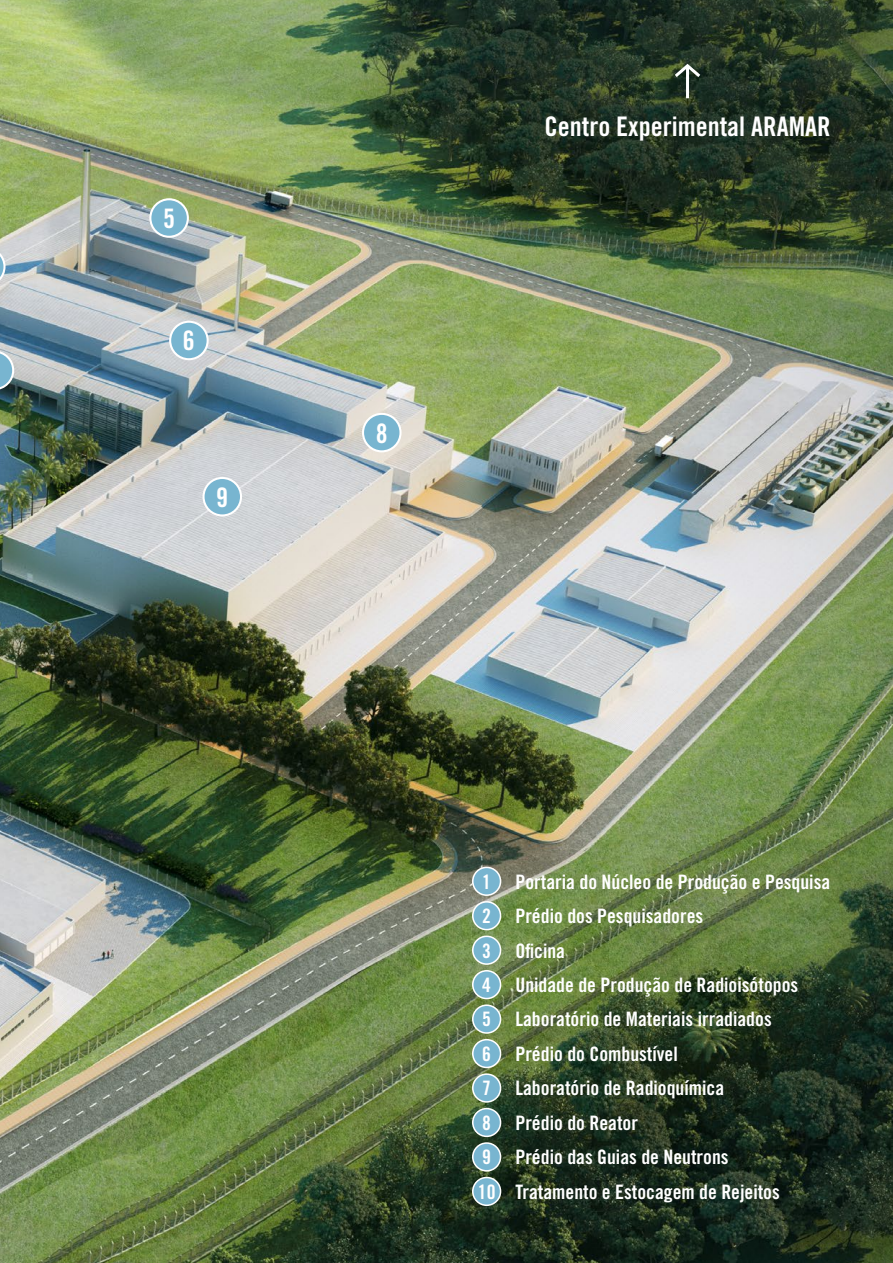
<style>
.page{position:relative;width:893px;height:1263px;background:#fff}
.page>*{position:absolute;margin:0;border:0;box-sizing:border-box;transform-origin:0 0}
.t1{font:27px "Trade Gothic Bold Cond Twenty";color:#fff}
.t2{font:26.85px "Trade Gothic Bold Cond Twenty";color:#fff}
.t3{font:19.95px/34.5px "Trade Gothic Bold Cond Twenty";color:#fff}
</style>
<div class="page">
<img style="left:0;top:0;width:893px;height:1263px">
<svg style="left:0;top:247px;width:6px;height:39px"></svg>
<div style="left:150px;top:199px;width:38px;height:38px;background:#78b5d0;border-radius:50%"></div>
<div style="left:149px;top:198px;width:40px;height:40px;border:2px solid #fff;border-radius:50%"></div>
<div style="left:170px;top:322px;width:38px;height:37px;background:#78b5d0;border-radius:50%"></div>
<div style="left:169px;top:321px;width:40px;height:39px;border:2px solid #fff;border-radius:50%"></div>
<div style="left:363px;top:414px;width:37px;height:37px;background:#78b5d0;border-radius:50%"></div>
<div style="left:362px;top:413px;width:40px;height:39px;border:2px solid #fff;border-radius:50%"></div>
<div style="left:204px;top:478px;width:37px;height:37px;background:#78b5d0;border-radius:50%"></div>
<div style="left:202px;top:477px;width:40px;height:39px;border:2px solid #fff;border-radius:50%"></div>
<svg style="left:0;top:351px;width:14px;height:39px"></svg>
<div style="left:473px;top:867px;width:28px;height:28px;background:#78b5d0;border-radius:50%"></div>
<div style="left:472px;top:867px;width:29px;height:29px;border:2px solid #fff;border-radius:50%"></div>
<div style="left:473px;top:902px;width:28px;height:28px;background:#78b5d0;border-radius:50%"></div>
<div style="left:472px;top:901px;width:29px;height:29px;border:2px solid #fff;border-radius:50%"></div>
<div style="left:473px;top:936px;width:28px;height:28px;background:#78b5d0;border-radius:50%"></div>
<div style="left:472px;top:935px;width:29px;height:30px;border:2px solid #fff;border-radius:50%"></div>
<div style="left:473px;top:971px;width:28px;height:27px;background:#78b5d0;border-radius:50%"></div>
<div style="left:472px;top:970px;width:29px;height:29px;border:2px solid #fff;border-radius:50%"></div>
<div style="left:473px;top:1005px;width:28px;height:28px;background:#78b5d0;border-radius:50%"></div>
<div style="left:472px;top:1004px;width:29px;height:30px;border:2px solid #fff;border-radius:50%"></div>
<div style="left:473px;top:1040px;width:28px;height:27px;background:#78b5d0;border-radius:50%"></div>
<div style="left:472px;top:1039px;width:29px;height:29px;border:2px solid #fff;border-radius:50%"></div>
<div style="left:473px;top:1074px;width:28px;height:28px;background:#78b5d0;border-radius:50%"></div>
<div style="left:472px;top:1073px;width:29px;height:30px;border:2px solid #fff;border-radius:50%"></div>
<div style="left:473px;top:1108px;width:28px;height:28px;background:#78b5d0;border-radius:50%"></div>
<div style="left:472px;top:1108px;width:29px;height:29px;border:2px solid #fff;border-radius:50%"></div>
<div style="left:473px;top:1143px;width:28px;height:28px;background:#78b5d0;border-radius:50%"></div>
<div style="left:472px;top:1142px;width:29px;height:29px;border:2px solid #fff;border-radius:50%"></div>
<div style="left:473px;top:1177px;width:28px;height:28px;background:#78b5d0;border-radius:50%"></div>
<div style="left:472px;top:1177px;width:29px;height:29px;border:2px solid #fff;border-radius:50%"></div>
<hr style="left:686px;top:67px;width:3px;height:31px;background:#fff">
<svg style="left:671px;top:62px;width:32px;height:18px"></svg>
<h2 class="t2" style="left:163px;top:202px;width:13px">5</h2>
<h2 class="t2" style="left:183px;top:324px;width:13px">6</h2>
<h2 class="t2" style="left:216px;top:481px;width:13px">9</h2>
<h2 class="t2" style="left:376px;top:417px;width:13px">8</h2>
<h1 class="t1" style="left:544px;top:110px;width:288px">Centro Experimental ARAMAR</h1>
<p class="t3" style="left:478px;top:864px;width:19px">1<br>2<br>3<br>4<br>5<br>6<br>7<br>8<br>9<br>10</p>
<p class="t3" style="left:515px;top:864px;width:316px">Portaria do Núcleo de Produção e Pesquisa<br>Prédio dos Pesquisadores<br>Oficina<br>Unidade de Produção de Radioisótopos<br>Laboratório de Materiais irradiados<br>Prédio do Combustível<br>Laboratório de Radioquímica<br>Prédio do Reator<br>Prédio das Guias de Neutrons<br>Tratamento e Estocagem de Rejeitos</p>
</div>
